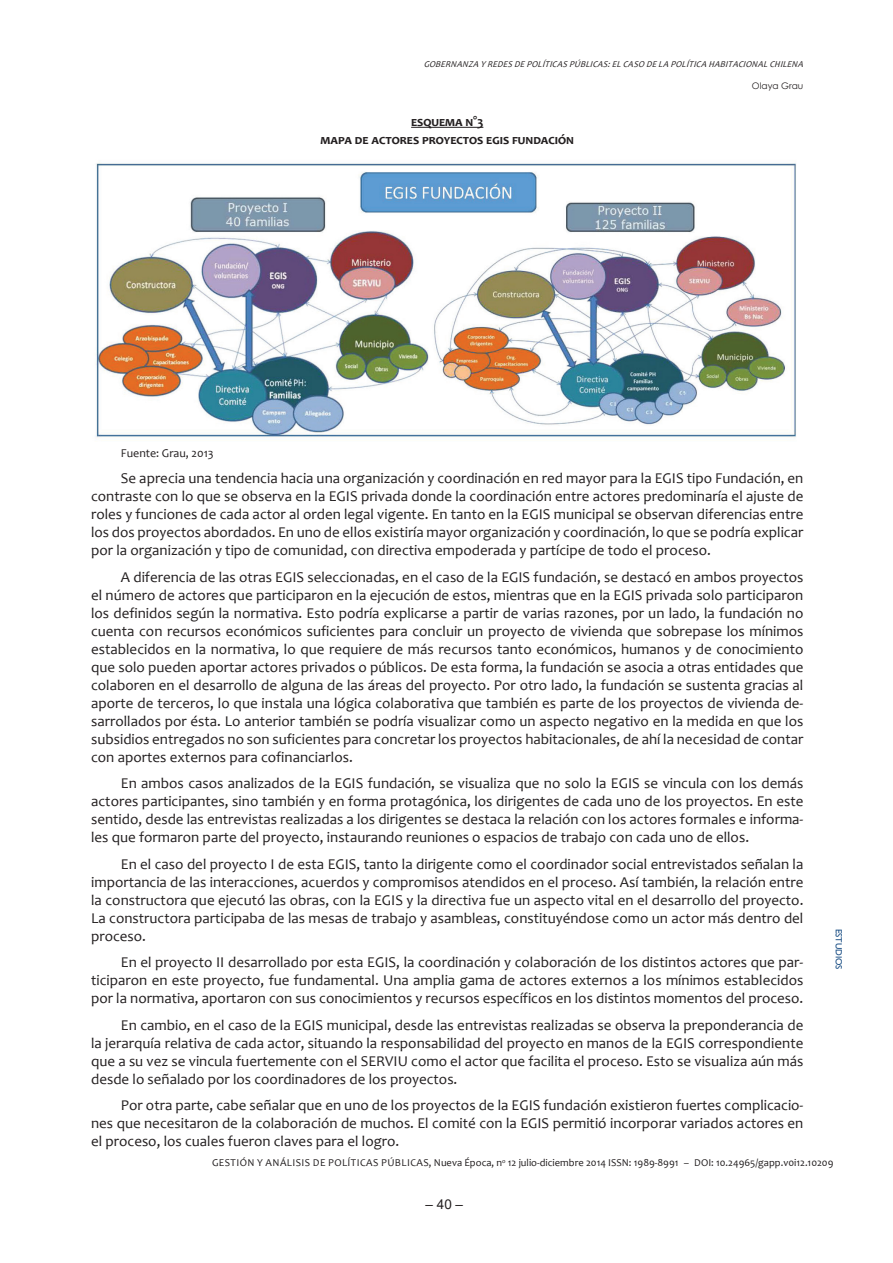
<style>
.page{position:relative;width:893px;height:1263px;background:#fff}
.page>*{position:absolute;margin:0;border:0;box-sizing:border-box;transform-origin:0 0}
.t1{font:15px/18px "Candara";color:#231f20;text-align:justify}
.t2{font:700 13.5px/17.5px "Candara";color:#231f20;text-align:center}
.t3{font:13.5px "Arial";color:#231f20}
.t4{font:12px "Candara";color:#231f20}
.t5{font:10.5px "Candara";letter-spacing:.04em;color:#231f20}
.t6{font:10.5px "Candara";color:#231f20}
.t7{font:italic 9px "Candara";color:#231f20}
.t8{font:9px "Century Gothic";color:#231f20}
.t9{font:9px "Gill Sans";color:#174c83}
</style>
<div class="page">
<hr style="left:411px;top:127px;width:72px;height:1px;background:#231f20">
<img style="left:95px;top:162px;width:701px;height:276px">
<p class="t7" style="left:424px;top:59px;width:383px">GOBERNANZA Y REDES DE POLÍTICAS PÚBLICAS:EL CASO DE LA POLÍTICA HABITACIONAL CHILENA</p>
<p class="t2" style="left:321px;top:113px;width:253px">Esquema N°3<br>Mapa de actores Proyectos EGIS Fundación</p>
<p class="t8" style="left:752px;top:79px;width:53px">Olaya Grau</p>
<p class="t4" style="left:121px;top:445px;width:94px">Fuente: Grau, 2013</p>
<p class="t1" style="left:91px;top:469px;width:714px;text-indent:30px">Se aprecia una tendencia hacia una organización y coordinación en red mayor para la EGIS tipo Fundación, en contraste con lo que se observa en la EGIS privada donde la coordinación entre actores predominaría el ajuste de roles y funciones de cada actor al orden legal vigente. En tanto en la EGIS municipal se observan diferencias entre los dos proyectos abordados. En uno de ellos existiría mayor organización y coordinación, lo que se podría explicar por la organización y tipo de comunidad, con directiva empoderada y partícipe de todo el proceso.</p>
<p class="t1" style="left:91px;top:568px;width:714px;text-indent:30px">A diferencia de las otras EGIS seleccionadas, en el caso de la EGIS fundación, se destacó en ambos proyectos el número de actores que participaron en la ejecución de estos, mientras que en la EGIS privada solo participaron los definidos según la normativa. Esto podría explicarse a partir de varias razones, por un lado, la fundación no cuenta con recursos económicos suficientes para concluir un proyecto de vivienda que sobrepase los mínimos establecidos en la normativa, lo que requiere de más recursos tanto económicos, humanos y de conocimiento que solo pueden aportar actores privados o públicos. De esta forma, la fundación se asocia a otras entidades que colaboren en el desarrollo de alguna de las áreas del proyecto. Por otro lado, la fundación se sustenta gracias al aporte de terceros, lo que instala una lógica colaborativa que también es parte de los proyectos de vivienda de&shy;sarrollados por ésta. Lo anterior también se podría visualizar como un aspecto negativo en la medida en que los subsidios entregados no son suficientes para concretar los proyectos habitacionales, de ahí la necesidad de contar con aportes externos para cofinanciarlos.</p>
<p class="t1" style="left:91px;top:774px;width:714px;text-indent:30px">En ambos casos analizados de la EGIS fundación, se visualiza que no solo la EGIS se vincula con los demás actores participantes, sino también y en forma protagónica, los dirigentes de cada uno de los proyectos. En este sentido, desde las entrevistas realizadas a los dirigentes se destaca la relación con los actores formales e informa&shy;les que formaron parte del proyecto, instaurando reuniones o espacios de trabajo con cada uno de ellos.</p>
<p class="t1" style="left:91px;top:855px;width:714px;text-indent:30px">En el caso del proyecto I de esta EGIS, tanto la dirigente como el coordinador social entrevistados señalan la importancia de las interacciones, acuerdos y compromisos atendidos en el proceso. Así también, la relación entre la constructora que ejecutó las obras, con la EGIS y la directiva fue un aspecto vital en el desarrollo del proyecto.<br>La constructora participaba de las mesas de trabajo y asambleas, constituyéndose como un actor más dentro del proceso.</p>
<p class="t1" style="left:91px;top:953px;width:714px;text-indent:30px">En el proyecto II desarrollado por esta EGIS, la coordinación y colaboración de los distintos actores que par&shy;ticiparon en este proyecto, fue fundamental. Una amplia gama de actores externos a los mínimos establecidos por la normativa, aportaron con sus conocimientos y recursos específicos en los distintos momentos del proceso.</p>
<p class="t1" style="left:91px;top:1016px;width:714px;text-indent:30px">En cambio, en el caso de la EGIS municipal, desde las entrevistas realizadas se observa la preponderancia de la jerarquía relativa de cada actor, situando la responsabilidad del proyecto en manos de la EGIS correspondiente que a su vez se vincula fuertemente con el SERVIU como el actor que facilita el proceso. Esto se visualiza aún más desde lo señalado por los coordinadores de los proyectos.</p>
<p class="t1" style="left:91px;top:1096px;width:714px;text-indent:30px">Por otra parte, cabe señalar que en uno de los proyectos de la EGIS fundación existieron fuertes complicacio&shy;nes que necesitaron de la colaboración de muchos. El comité con la EGIS permitió incorporar variados actores en el proceso, los cuales fueron claves para el logro.</p>
<p class="t9" style="left:844px;top:928px;width:42px;rotate:90deg">estudios</p>
<p class="t5" style="left:212px;top:1156px;width:402px">Gestión y Análisis de Políticas Públicas, Nueva Época, n<sup>o</sup> 12 julio-diciembre 2014 ISSN</p>
<p class="t6" style="left:629px;top:1156px;width:67px">: 1989-8991 – DOI</p>
<p class="t6" style="left:711px;top:1156px;width:124px">: 10.24965/gapp.v0i12.10209</p>
<p class="t3" style="left:426px;top:1195px;width:39px">– 40 –</p>
</div>
